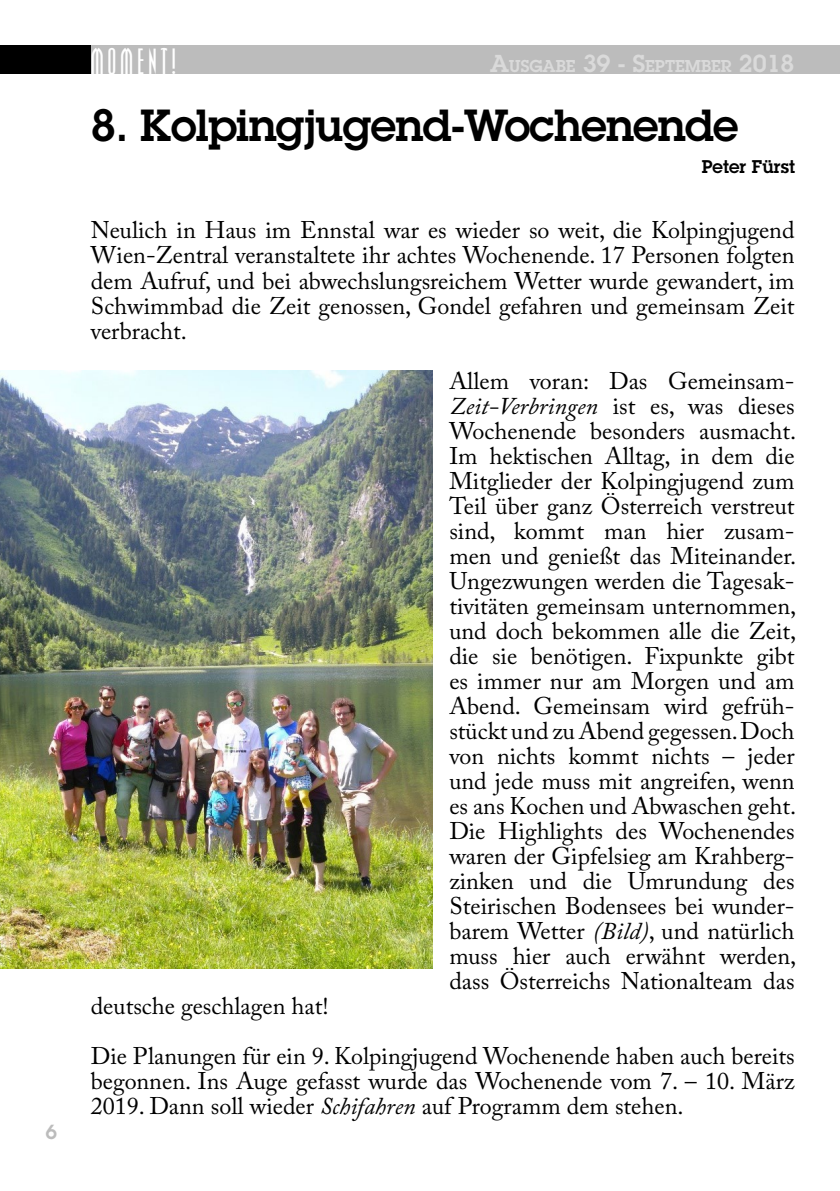
<style>
.page{position:relative;width:840px;height:1191px;background:#fff}
.page>*{position:absolute;margin:0;border:0;box-sizing:border-box;transform-origin:0 0}
.t1{font:600 44px "Lubalin Graph Std";letter-spacing:-.015em;color:#000}
.t2{font:38px "Pritchard";letter-spacing:.1em;color:#fff}
.t3{font:24px/25px "Adobe Caslon Pro";color:#000;text-align:justify}
.t4{font:600 20px "Lubalin Graph Std";color:#bcbcbc}
.t5{font:600 18px "Lubalin Graph Std";color:#000}
.t6{font:600 16.8px "Lubalin Graph Std";color:#dadada}
.s1{font-size:24px}
.s2{font-style:italic}
</style>
<div class="page">
<div style="left:17px;top:45px;width:822px;height:29px;background:#bcbcbc"></div>
<div style="left:0;top:45px;width:91px;height:29px;background:#000"></div>
<img style="left:0;top:370px;width:432px;height:598px">
<p class="t4" style="left:45px;top:1118px;width:13px">6</p>
<h2 class="t2" style="left:91px;top:42px;width:87px">MOMENT!</h2>
<p class="t6" style="left:490px;top:55px;width:306px"><span class="s1">A</span>USGABE <span class="s1">39 - S</span>EPTEMBER <span class="s1">2018</span></p>
<h1 class="t1" style="left:91px;top:96px;width:649px">8. Kolpingjugend-Wochenende</h1>
<p class="t5" style="left:701px;top:155px;width:95px">Peter Fürst</p>
<p class="t3" style="left:91px;top:218px;width:705px">Neulich in Haus im Ennstal war es wieder so weit, die Kolpingjugend Wien-Zentral veranstaltete ihr achtes Wochenende. 17 Personen folgten dem Aufruf, und bei abwechslungsreichem Wetter wurde gewandert, im Schwimmbad die Zeit genossen, Gondel gefahren und gemeinsam Zeit verbracht.</p>
<p class="t3" style="left:449px;top:368px;width:348px">Allem voran: Das Gemeinsam-<span class="s2">Zeit-Verbringen</span> ist es, was dieses Wochenende besonders ausmacht.<br>Im hektischen Alltag, in dem die Mitglieder der Kolpingjugend zum Teil über ganz Österreich verstreut sind, kommt man hier zusam&shy;men und genießt das Miteinander.<br>Ungezwungen werden die Tagesak&shy;tivitäten gemeinsam unternommen, und doch bekommen alle die Zeit, die sie benötigen. Fixpunkte gibt es immer nur am Morgen und am Abend. Gemeinsam wird gefrüh&shy;stückt und zu Abend gegessen. Doch von nichts kommt nichts – jeder und jede muss mit angreifen, wenn es ans Kochen und Abwaschen geht.<br>Die Highlights des Wochenendes waren der Gipfelsieg am Krahberg&shy;zinken und die Umrundung des Steirischen Bodensees bei wunder&shy;barem Wetter <span class="s2">(Bild)</span>, und natürlich muss hier auch erwähnt werden, dass Österreichs Nationalteam das</p>
<p class="t3" style="left:91px;top:980px;width:705px;line-height:50px">deutsche geschlagen hat!<br>Die Planungen für ein 9. Kolpingjugend Wochenende haben auch bereits</p>
<p class="t3" style="left:91px;top:1068px;width:705px">begonnen. Ins Auge gefasst wurde das Wochenende vom 7. – 10. März<br>2019. Dann soll wieder <span class="s2">Schifahren</span> auf Programm dem stehen.</p>
</div>
